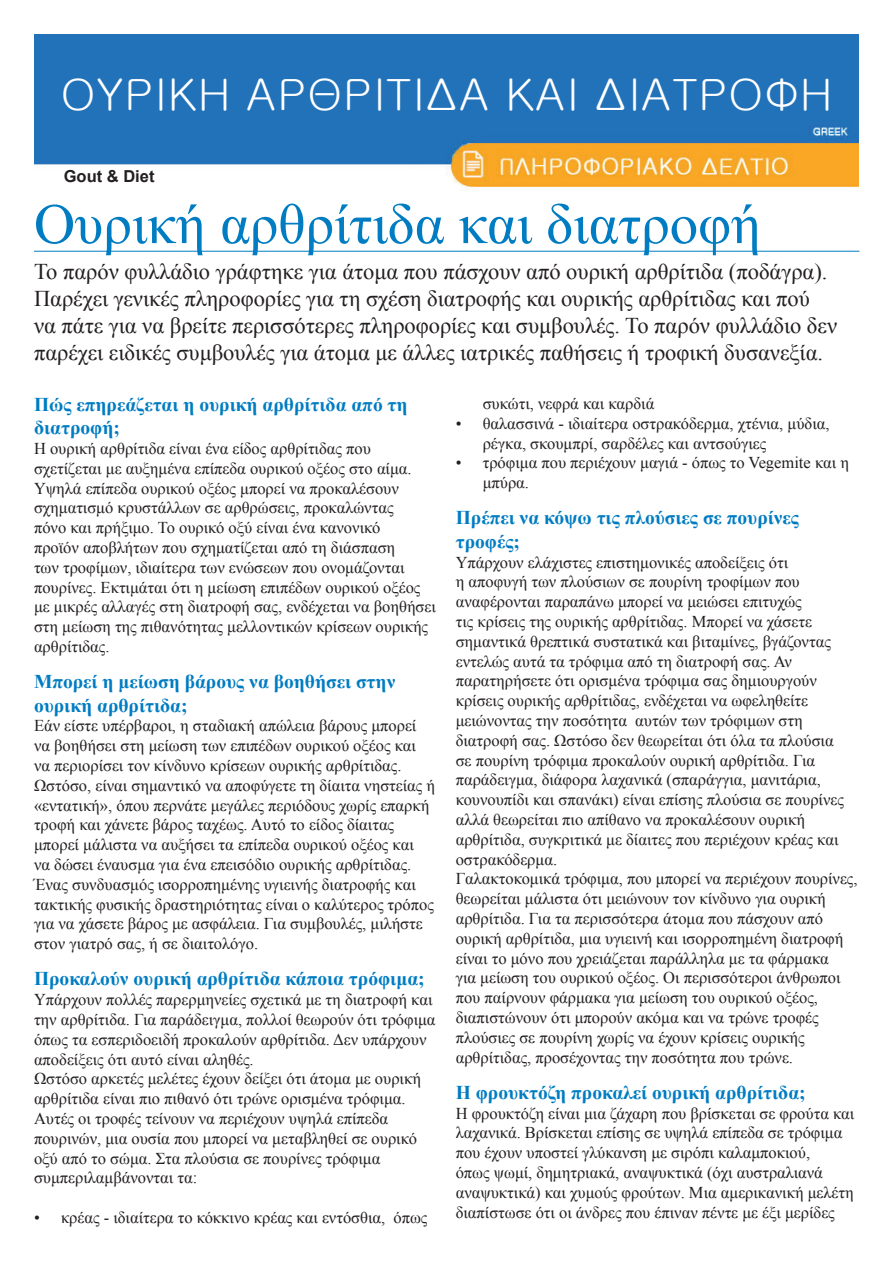
<style>
.page{position:relative;width:893px;height:1263px;background:#fff}
.page>*{position:absolute;margin:0;border:0;box-sizing:border-box;transform-origin:0 0}
.t1{font:57px "Times New Roman";color:#007cc2}
.t2{font:45px "Gulim";color:#fff}
.t3{font:22.5px/27px "Times New Roman";color:#231f20}
.t4{font:700 19.5px/23.4px "Times New Roman";color:#007cc2}
.t5{font:16.5px/19.8px "Times New Roman";color:#231f20}
.t6{font:700 16.5px "Arial";color:#231f20}
</style>
<div class="page">
<hr style="left:34px;top:251px;width:825px;height:1px;background:#007cc2">
<img style="left:34px;top:34px;width:824px;height:154px">
<h2 class="t2" style="left:61px;top:72px;width:774px">Ουρική αρθρίτιδα και διατροφή</h2>
<p class="t6" style="left:64px;top:165px;width:92px">Gout &amp; Diet</p>
<h1 class="t1" style="left:34px;top:186px;width:728px">Ουρική αρθρίτιδα και διατροφή</h1>
<p class="t3" style="left:34px;top:257px;width:805px">Το παρόν φυλλάδιο γράφτηκε για άτομα που πάσχουν από ουρική αρθρίτιδα (ποδάγρα).<br>Παρέχει γενικές πληροφορίες για τη σχέση διατροφής και ουρικής αρθρίτιδας και πού να πάτε για να βρείτε περισσότερες πληροφορίες και συμβουλές. Το παρόν φυλλάδιο δεν παρέχει ειδικές συμβουλές για άτομα με άλλες ιατρικές παθήσεις ή τροφική δυσανεξία.</p>
<p class="t4" style="left:34px;top:392px;width:375px">Πώς επηρεάζεται η ουρική αρθρίτιδα από τη διατροφή;</p>
<p class="t5" style="left:34px;top:438px;width:403px">Η ουρική αρθρίτιδα είναι ένα είδος αρθρίτιδας που σχετίζεται με αυξημένα επίπεδα ουρικού οξέος στο αίμα.<br>Υψηλά επίπεδα ουρικού οξέος μπορεί να προκαλέσουν σχηματισμό κρυστάλλων σε αρθρώσεις, προκαλώντας<br>πόνο και πρήξιμο. Το ουρικό οξύ είναι ένα κανονικό<br>προϊόν αποβλήτων που σχηματίζεται από τη διάσπαση<br>των τροφίμων, ιδιαίτερα των ενώσεων που ονομάζονται πουρίνες. Εκτιμάται ότι η μείωση επιπέδων ουρικού οξέος με μικρές αλλαγές στη διατροφή σας, ενδέχεται να βοηθήσει στη μείωση της πιθανότητας μελλοντικών κρίσεων ουρικής αρθρίτιδας.</p>
<p class="t4" style="left:34px;top:669px;width:363px">Μπορεί η μείωση βάρους να βοηθήσει στην ουρική αρθρίτιδα;</p>
<p class="t5" style="left:34px;top:716px;width:403px">Εάν είστε υπέρβαροι, η σταδιακή απώλεια βάρους μπορεί να βοηθήσει στη μείωση των επιπέδων ουρικού οξέος και να περιορίσει τον κίνδυνο κρίσεων ουρικής αρθρίτιδας.<br>Ωστόσο, είναι σημαντικό να αποφύγετε τη δίαιτα νηστείας ή «εντατική», όπου περνάτε μεγάλες περιόδους χωρίς επαρκή τροφή και χάνετε βάρος ταχέως. Αυτό το είδος δίαιτας μπορεί μάλιστα να αυξήσει τα επίπεδα ουρικού οξέος και<br>να δώσει έναυσμα για ένα επεισόδιο ουρικής αρθρίτιδας.<br>Ένας συνδυασμός ισορροπημένης υγιεινής διατροφής και τακτικής φυσικής δραστηριότητας είναι ο καλύτερος τρόπος για να χάσετε βάρος με ασφάλεια. Για συμβουλές, μιλήστε στον γιατρό σας, ή σε διαιτολόγο.</p>
<p class="t4" style="left:34px;top:967px;width:392px">Προκαλούν ουρική αρθρίτιδα κάποια τρόφιμα;</p>
<p class="t5" style="left:34px;top:989px;width:403px">Υπάρχουν πολλές παρερμηνείες σχετικά με τη διατροφή και την αρθρίτιδα. Για παράδειγμα, πολλοί θεωρούν ότι τρόφιμα όπως τα εσπεριδοειδή προκαλούν αρθρίτιδα. Δεν υπάρχουν αποδείξεις ότι αυτό είναι αληθές.<br>Ωστόσο αρκετές μελέτες έχουν δείξει ότι άτομα με ουρική αρθρίτιδα είναι πιο πιθανό ότι τρώνε ορισμένα τρόφιμα.<br>Αυτές οι τροφές τείνουν να περιέχουν υψηλά επίπεδα πουρινών, μια ουσία που μπορεί να μεταβληθεί σε ουρικό οξύ από το σώμα. Στα πλούσια σε πουρίνες τρόφιμα συμπεριλαμβάνονται τα:</p>
<p class="t5" style="left:34px;top:1207px;width:395px">• κρέας - ιδιαίτερα το κόκκινο κρέας και εντόσθια, όπως</p>
<p class="t5" style="left:483px;top:393px;width:173px">συκώτι, νεφρά και καρδιά</p>
<p class="t5" style="left:483px;top:413px;width:348px;text-indent:-27px">• θαλασσινά - ιδιαίτερα οστρακόδερμα, χτένια, μύδια, ρέγκα, σκουμπρί, σαρδέλες και αντσούγιες</p>
<p class="t5" style="left:483px;top:453px;width:368px;text-indent:-27px">• τρόφιμα που περιέχουν μαγιά - όπως το Vegemite και η μπύρα.</p>
<p class="t4" style="left:456px;top:506px;width:345px">Πρέπει να κόψω τις πλούσιες σε πουρίνες τροφές;</p>
<p class="t5" style="left:456px;top:552px;width:403px">Υπάρχουν ελάχιστες επιστημονικές αποδείξεις ότι<br>η αποφυγή των πλούσιων σε πουρίνη τροφίμων που αναφέρονται παραπάνω μπορεί να μειώσει επιτυχώς<br>τις κρίσεις της ουρικής αρθρίτιδας. Μπορεί να χάσετε σημαντικά θρεπτικά συστατικά και βιταμίνες, βγάζοντας εντελώς αυτά τα τρόφιμα από τη διατροφή σας. Αν παρατηρήσετε ότι ορισμένα τρόφιμα σας δημιουργούν κρίσεις ουρικής αρθρίτιδας, ενδέχεται να ωφεληθείτε μειώνοντας την ποσότητα αυτών των τρόφιμων στη διατροφή σας. Ωστόσο δεν θεωρείται ότι όλα τα πλούσια<br>σε πουρίνη τρόφιμα προκαλούν ουρική αρθρίτιδα. Για παράδειγμα, διάφορα λαχανικά (σπαράγγια, μανιτάρια, κουνουπίδι και σπανάκι) είναι επίσης πλούσια σε πουρίνες αλλά θεωρείται πιο απίθανο να προκαλέσουν ουρική αρθρίτιδα, συγκριτικά με δίαιτες που περιέχουν κρέας και οστρακόδερμα.<br>Γαλακτοκομικά τρόφιμα, που μπορεί να περιέχουν πουρίνες, θεωρείται μάλιστα ότι μειώνουν τον κίνδυνο για ουρική αρθρίτιδα. Για τα περισσότερα άτομα που πάσχουν από ουρική αρθρίτιδα, μια υγιεινή και ισορροπημένη διατροφή είναι το μόνο που χρειάζεται παράλληλα με τα φάρμακα<br>για μείωση του ουρικού οξέος. Οι περισσότεροι άνθρωποι που παίρνουν φάρμακα για μείωση του ουρικού οξέος, διαπιστώνουν ότι μπορούν ακόμα και να τρώνε τροφές πλούσιες σε πουρίνη χωρίς να έχουν κρίσεις ουρικής αρθρίτιδας, προσέχοντας την ποσότητα που τρώνε.</p>
<p class="t4" style="left:456px;top:1080px;width:351px">Η φρουκτόζη προκαλεί ουρική αρθρίτιδα;</p>
<p class="t5" style="left:456px;top:1103px;width:400px">Η φρουκτόζη είναι μια ζάχαρη που βρίσκεται σε φρούτα και λαχανικά. Βρίσκεται επίσης σε υψηλά επίπεδα σε τρόφιμα που έχουν υποστεί γλύκανση με σιρόπι καλαμποκιού,<br>όπως ψωμί, δημητριακά, αναψυκτικά (όχι αυστραλιανά αναψυκτικά) και χυμούς φρούτων. Μια αμερικανική μελέτη διαπίστωσε ότι οι άνδρες που έπιναν πέντε με έξι μερίδες</p>
</div>
